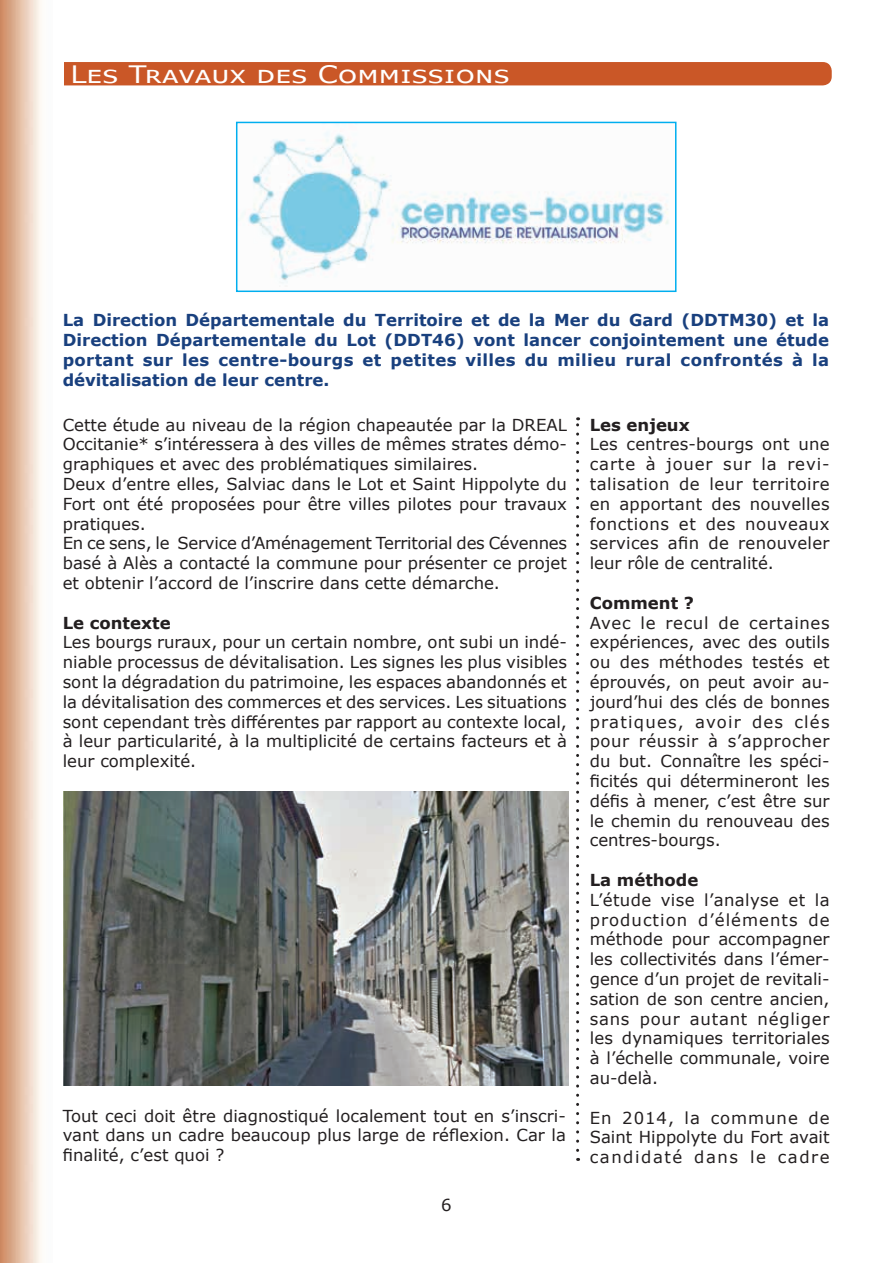
<style>
.page{position:relative;width:893px;height:1263px;background:#fff}
.page>*{position:absolute;margin:0;border:0;box-sizing:border-box;transform-origin:0 0}
.t1{font:24px "Verdana";color:#fff;scale:1.2 1}
.t2{font:16.5px/19.8px "Verdana";color:#231f20;text-align:justify}
.t3{font:700 16.5px/19.8px "Verdana";color:#19407e;text-align:justify}
.t4{font:700 16.5px "Verdana";color:#231f20}
</style>
<div class="page">
<div style="left:47px;top:62px;width:785px;height:23px;background:#ca5727;border-radius:9px"></div>
<div style="left:45px;top:52px;width:19px;height:38px;background:#fff"></div>
<img style="left:0;top:0;width:41px;height:1263px">
<img style="left:241px;top:132px;width:428px;height:152px">
<div style="left:236px;top:122px;width:440px;height:170px;border:2px solid #00aeef"></div>
<img style="left:64px;top:791px;width:504px;height:294px">
<svg style="left:576px;top:417px;width:3px;height:733px"></svg>
<h1 class="t1" style="left:70px;top:58px;width:368px">Les Travaux des Commissions</h1>
<p class="t3" style="left:63px;top:310px;width:768px">La Direction Départementale du Territoire et de la Mer du Gard (DDTM30) et la Direction Départementale du Lot (DDT46) vont lancer conjointement une étude portant sur les centre-bourgs et petites villes du milieu rural confrontés à la dévitalisation de leur centre.</p>
<p class="t4" style="left:590px;top:413px;width:101px">Les enjeux</p>
<p class="t2" style="left:590px;top:434px;width:241px">Les centres-bourgs ont une carte à jouer sur la revi&shy;talisation de leur territoire en apportant des nouvelles fonctions et des nouveaux services afin de renouveler leur rôle de centralité.</p>
<p class="t4" style="left:590px;top:591px;width:106px">Comment ?</p>
<p class="t2" style="left:590px;top:612px;width:241px">Avec le recul de certaines expériences, avec des outils ou des méthodes testés et éprouvés, on peut avoir au&shy;jourd’hui des clés de bonnes pratiques, avoir des clés pour réussir à s’approcher du but. Connaître les spéci&shy;ficités qui détermineront les défis à mener, c’est être sur le chemin du renouveau des centres-bourgs.</p>
<p class="t4" style="left:590px;top:868px;width:110px">La méthode</p>
<p class="t2" style="left:590px;top:890px;width:241px">L’étude vise l’analyse et la production d’éléments de méthode pour accompagner les collectivités dans l’émer&shy;gence d’un projet de revitali&shy;sation de son centre ancien, sans pour autant négliger les dynamiques territoriales à l’échelle communale, voire au-delà.</p>
<p class="t2" style="left:590px;top:1107px;width:241px">En 2014, la commune de Saint Hippolyte du Fort avait candidaté dans le cadre</p>
<p class="t2" style="left:63px;top:414px;width:506px;text-align:left">Cette étude au niveau de la région chapeautée par la DREAL Occitanie* s’intéressera à des villes de mêmes strates démo&shy;graphiques et avec des problématiques similaires.<br>Deux d’entre elles, Salviac dans le Lot et Saint Hippolyte du Fort ont été proposées pour être villes pilotes pour travaux pratiques.<br>En ce sens, le Service d’Aménagement Territorial des Cévennes basé à Alès a contacté la commune pour présenter ce projet et obtenir l’accord de l’inscrire dans cette démarche.</p>
<p class="t4" style="left:63px;top:611px;width:109px">Le contexte</p>
<p class="t2" style="left:63px;top:632px;width:506px">Les bourgs ruraux, pour un certain nombre, ont subi un indé&shy;niable processus de dévitalisation. Les signes les plus visibles sont la dégradation du patrimoine, les espaces abandonnés et la dévitalisation des commerces et des services. Les situations sont cependant très différentes par rapport au contexte local, à leur particularité, à la multiplicité de certains facteurs et à leur complexité.</p>
<p class="t2" style="left:63px;top:1105px;width:505px">Tout ceci doit être diagnostiqué localement tout en s’inscri&shy;vant dans un cadre beaucoup plus large de réflexion. Car la finalité, c’est quoi ?</p>
<p class="t2" style="left:441px;top:1195px;width:12px">6</p>
</div>
